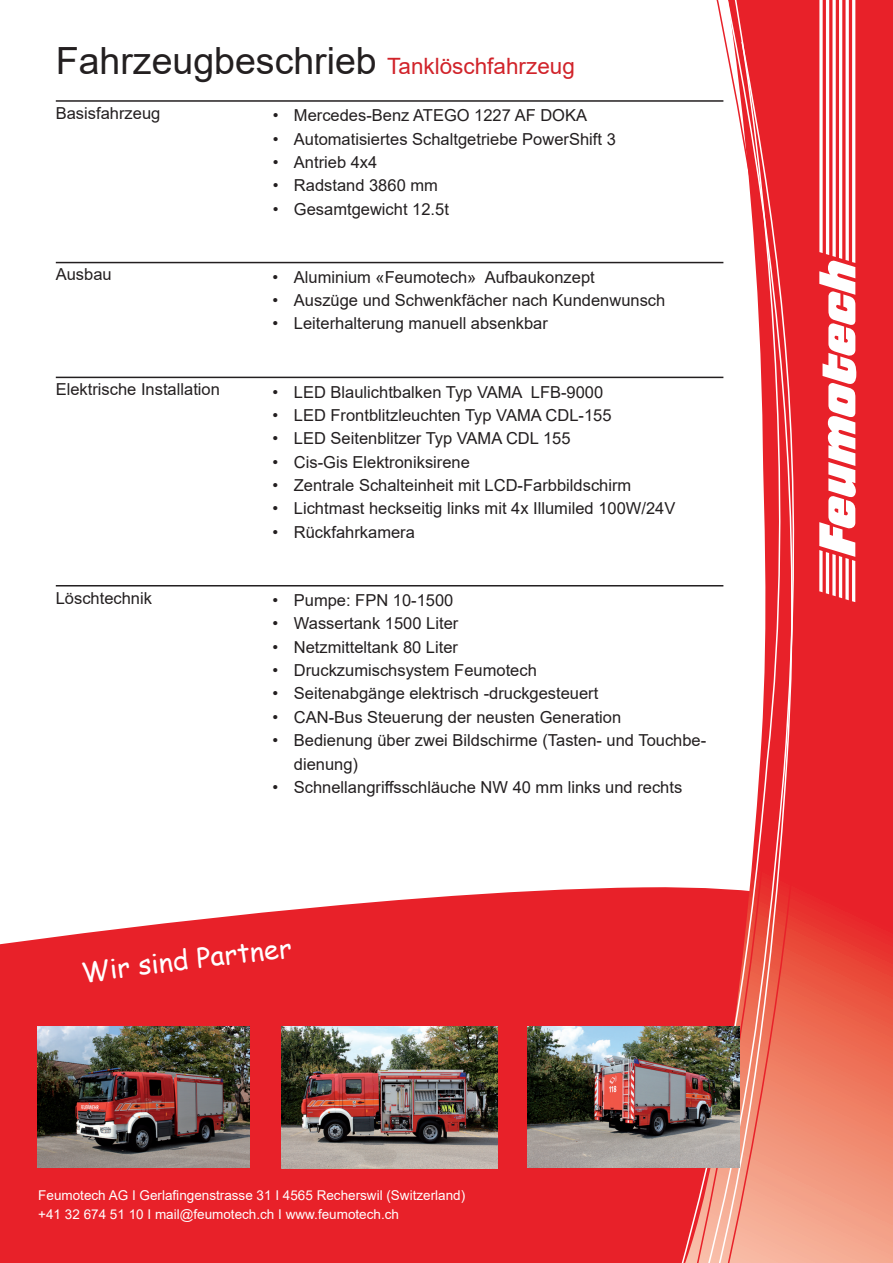
<style>
.page{position:relative;width:893px;height:1263px;background:#fff}
.page>*{position:absolute;margin:0;border:0;box-sizing:border-box;transform-origin:0 0}
.t1{font:37.5px "Arial";color:#231f20}
.t2{font:27px "Comic Sans MS";color:#fff}
.t3{font:16.5px/23.4px "Arial";color:#231f20}
.t4{font:13.5px/19.2px "Arial";color:#fff}
.s1{font-size:22.5px;color:#d1232a}
</style>
<div class="page">
<svg style="left:0;top:887px;width:677px;height:376px;background:#e9343b"></svg>
<svg style="left:813px;top:0;width:80px;height:1263px;background:#ea3e3c"></svg>
<svg style="left:806px;top:0;width:7px;height:1263px;background:#e93a39"></svg>
<svg style="left:677px;top:261px;width:25px;height:1002px"></svg>
<svg style="left:702px;top:40px;width:106px;height:1223px"></svg>
<svg style="left:714px;top:0;width:92px;height:1263px"></svg>
<svg style="left:819px;top:0;width:37px;height:602px"></svg>
<img style="left:527px;top:1027px;width:213px;height:140px">
<img style="left:282px;top:1027px;width:215px;height:141px">
<img style="left:37px;top:1027px;width:213px;height:140px">
<hr style="left:56px;top:100px;width:667px;height:2px;background:#231f20">
<hr style="left:56px;top:262px;width:667px;height:1px;background:#231f20">
<hr style="left:56px;top:377px;width:667px;height:1px;background:#231f20">
<hr style="left:56px;top:585px;width:667px;height:1px;background:#231f20">
<h1 class="t1" style="left:56px;top:35px;width:521px">Fahrzeugbeschrieb <span class="s1">Tanklöschfahrzeug</span></h1>
<p class="t3" style="left:56px;top:101px;width:106px">Basisfahrzeug</p>
<p class="t3" style="left:273px;top:104px;width:316px">• Mercedes-Benz ATEGO 1227 AF DOKA</p>
<p class="t3" style="left:273px;top:127px;width:345px">• Automatisiertes Schaltgetriebe PowerShift 3</p>
<p class="t3" style="left:273px;top:150px;width:106px">• Antrieb 4x4</p>
<p class="t3" style="left:273px;top:174px;width:167px">• Radstand 3860 mm</p>
<p class="t3" style="left:273px;top:197px;width:178px">• Gesamtgewicht 12.5t</p>
<p class="t3" style="left:56px;top:263px;width:57px">Ausbau</p>
<p class="t3" style="left:273px;top:265px;width:324px">• Aluminium «Feumotech» Aufbaukonzept</p>
<p class="t3" style="left:273px;top:288px;width:394px">• Auszüge und Schwenkfächer nach Kundenwunsch</p>
<p class="t3" style="left:273px;top:312px;width:277px">• Leiterhalterung manuell absenkbar</p>
<p class="t3" style="left:56px;top:377px;width:166px">Elektrische Installation</p>
<p class="t3" style="left:273px;top:380px;width:332px">• LED Blaulichtbalken Typ VAMA LFB-9000</p>
<p class="t3" style="left:273px;top:403px;width:340px">• LED Frontblitzleuchten Typ VAMA CDL-155</p>
<p class="t3" style="left:273px;top:427px;width:299px">• LED Seitenblitzer Typ VAMA CDL 155</p>
<p class="t3" style="left:273px;top:450px;width:199px">• Cis-Gis Elektroniksirene</p>
<p class="t3" style="left:273px;top:473px;width:360px">• Zentrale Schalteinheit mit LCD-Farbbildschirm</p>
<p class="t3" style="left:273px;top:497px;width:404px">• Lichtmast heckseitig links mit 4x Illumiled 100W/24V</p>
<p class="t3" style="left:273px;top:520px;width:144px">• Rückfahrkamera</p>
<p class="t3" style="left:56px;top:586px;width:98px">Löschtechnik</p>
<p class="t3" style="left:273px;top:588px;width:182px">• Pumpe: FPN 10-1500</p>
<p class="t3" style="left:273px;top:612px;width:187px">• Wassertank 1500 Liter</p>
<p class="t3" style="left:273px;top:635px;width:187px">• Netzmitteltank 80 Liter</p>
<p class="t3" style="left:273px;top:658px;width:266px">• Druckzumischsystem Feumotech</p>
<p class="t3" style="left:273px;top:682px;width:327px">• Seitenabgänge elektrisch -druckgesteuert</p>
<p class="t3" style="left:273px;top:705px;width:350px">• CAN-Bus Steuerung der neusten Generation</p>
<p class="t3" style="left:294px;top:728px;width:414px;text-indent:-21px">• Bedienung über zwei Bildschirme (Tasten- und Touchbe&shy;dienung)</p>
<p class="t3" style="left:273px;top:775px;width:411px">• Schnellangriffsschläuche NW 40 mm links und rechts</p>
<h2 class="t2" style="left:149px;top:944px;width:88px;rotate:-7deg">ind Par</h2>
<h2 class="t2" style="left:235px;top:933px;width:56px;rotate:-6deg">tner</h2>
<h2 class="t2" style="left:79px;top:954px;width:71px;rotate:-8deg">Wir s</h2>
<p class="t4" style="left:38px;top:1185px;width:428px">Feumotech AG I Gerlafingenstrasse 31 I 4565 Recherswil (Switzerland) +41 32 674 51 10 I mail@feumotech.ch I www.feumotech.ch</p>
</div>
